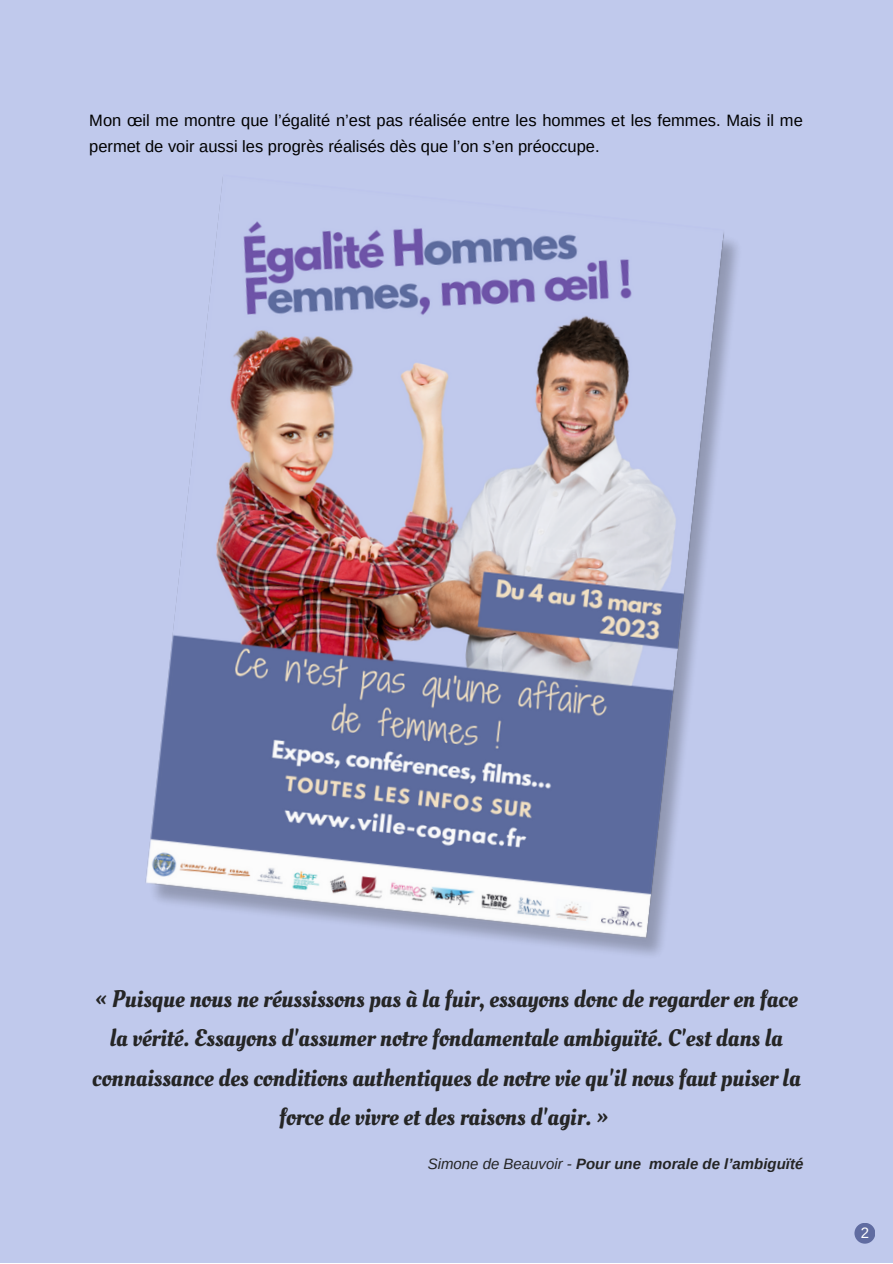
<style>
.page{position:relative;width:893px;height:1264px;background:#fff}
.page>*{position:absolute;margin:0;border:0;box-sizing:border-box;transform-origin:0 0}
.t1{font:24px/39.3px "Oleo Script";color:#252525;text-align:center}
.t2{font:16.5px/25.8px "Arimo";color:#000}
.t3{font:italic 700 15px "Arimo";color:#252525}
.t4{font:15px "Arimo";color:#fff}
.s1{font-weight:400}
</style>
<div class="page">
<div style="left:0;top:0;width:892px;height:1262px;background:#c0c9ec"></div>
<img style="left:145px;top:178px;width:593px;height:777px">
<div style="left:854px;top:1222px;width:21px;height:21px;background:#606ca1;border-radius:50%"></div>
<p class="t2" style="left:89px;top:107px;width:715px">Mon œil me montre que l’égalité n’est pas réalisée entre les hommes et les femmes. Mais il me permet de voir aussi les progrès réalisés dès que l’on s’en préoccupe.</p>
<p class="t1" style="left:92px;top:979px;width:709px">« Puisque nous ne réussissons pas à la fuir, essayons donc de regarder en face la vérité. Essayons d'assumer notre fondamentale ambiguïté. C'est dans la connaissance des conditions authentiques de notre vie qu'il nous faut puiser la force de vivre et des raisons d'agir. »</p>
<p class="t3" style="left:427px;top:1155px;width:377px"><span class="s1">Simone de Beauvoir -</span> Pour une morale de l’ambiguïté</p>
<p class="t4" style="left:860px;top:1224px;width:10px">2</p>
</div>
